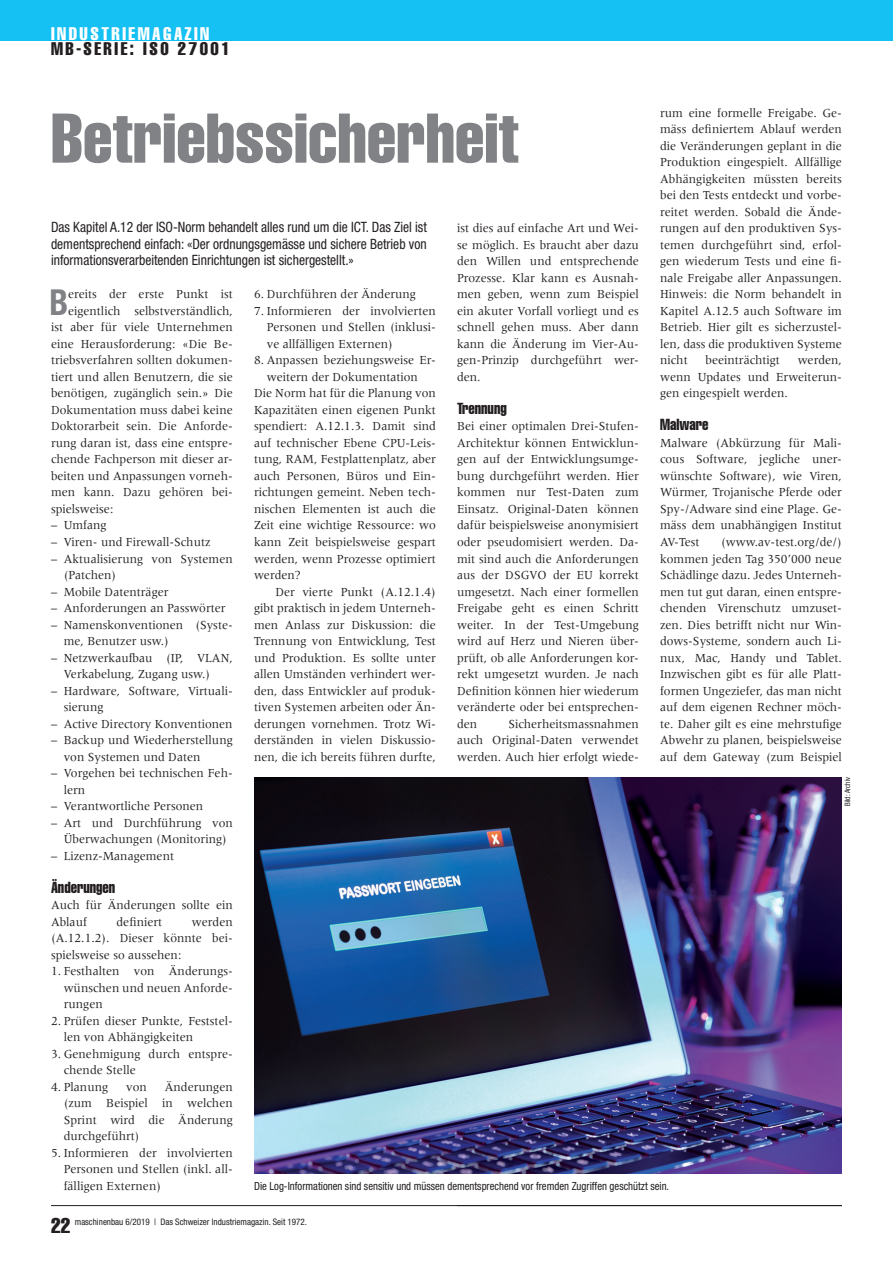
<style>
.page{position:relative;width:893px;height:1263px;background:#fff}
.page>*{position:absolute;margin:0;border:0;box-sizing:border-box;transform-origin:0 0}
.Titel{font:extra-condensed 69px "Helvetica";color:#808285}
.Grundtext_Initiale{font:700 condensed 35.85px "Helvetica Neue";color:#808285;scale:.94 1}
.t1{font:extra-condensed 21px "Helvetica";color:#231f20}
.t2{font:extra-condensed 18px "Helvetica";letter-spacing:.14em;color:#231f20}
.t3{font:extra-condensed 18px "Helvetica";letter-spacing:.14em;color:#fff}
.UT{font:extra-condensed 15.75px "Helvetica";color:#231f20;scale:.95 1}
.Lead{font:condensed 14.25px/16.5px "Helvetica Neue";color:#231f20;text-align:justify;scale:.95 1}
.Grundtext{font:12.75px/16.5px "Meridien LT Std";color:#231f20;text-align:justify;scale:.95 1}
.Grundtext_Tab{font:12.75px/16.5px "Meridien LT Std";color:#231f20;scale:.95 1}
.Grundtext_Einzug{font:12.75px/16.5px "Meridien LT Std";color:#231f20;text-align:justify;scale:.95 1}
.Grundtext_Initiale-2{font:12.75px "Meridien LT Std";color:#231f20;scale:.95 1}
.Bildlegende{font:condensed 11.25px "Helvetica Neue";color:#231f20;scale:.95 1}
.t4{font:condensed 9px "Helvetica Neue";color:#231f20}
.Bildvermerk{font:condensed 7.5px "Helvetica Neue";color:#231f20;scale:.95 1}
</style>
<div class="page">
<div style="left:0;top:0;width:893px;height:40px;background:#15c0f2"></div>
<hr style="left:51px;top:1205px;width:791px;height:1px;background:#231f20">
<img style="left:254px;top:777px;width:588px;height:396px">
<p class="t3" style="left:51px;top:23px;width:160px">INDUSTRIEMAGAZIN</p>
<p class="t2" style="left:51px;top:38px;width:180px">MB-SERIE: ISO 27001</p>
<p class="Grundtext" style="left:660px;top:105px;width:193px">rum eine formelle Freigabe. Ge&shy;mäss definiertem Ablauf werden die Veränderungen geplant in die Produktion eingespielt. Allfällige Abhängigkeiten müssten bereits bei den Tests entdeckt und vorbe&shy;reitet werden. Sobald die Ände&shy;rungen auf den produktiven Sys&shy;temen durchgeführt sind, erfol&shy;gen wiederum Tests und eine fi&shy;nale Freigabe aller Anpassungen.<br>Hinweis: die Norm behandelt in Kapitel A.12.5 auch Software im Betrieb. Hier gilt es sicherzustel&shy;len, dass die produktiven Systeme nicht</p>
<p class="Titel" style="left:51px;top:94px;width:469px">Betriebssicherheit</p>
<p class="Lead" style="left:51px;top:219px;width:397px">Das Kapitel A.12 der ISO-Norm behandelt alles rund um die ICT. Das Ziel ist dementsprechend einfach: «Der ordnungsgemässe und sichere Betrieb von informationsverarbeitenden Einrichtungen ist sichergestellt.»</p>
<p class="Grundtext_Initiale" style="left:49px;top:280px;width:21px">B</p>
<p class="Grundtext_Initiale-2" style="left:68px;top:287px;width:175px">ereits der erste Punkt ist</p>
<p class="Grundtext_Einzug" style="left:457px;top:220px;width:193px">ist dies auf einfache Art und Wei&shy;se möglich. Es braucht aber dazu den Willen und entsprechende Prozesse. Klar kann es Ausnah&shy;men geben, wenn zum Beispiel ein akuter Vorfall vorliegt und es schnell gehen muss. Aber dann kann die Änderung im Vier-Au&shy;gen-Prinzip durchgeführt wer&shy;den.</p>
<p class="UT" style="left:457px;top:398px;width:54px">Trennung</p>
<p class="Grundtext" style="left:457px;top:418px;width:193px">Bei einer optimalen Drei-Stufen-Architektur können Entwicklun&shy;gen auf der Entwicklungsumge&shy;bung durchgeführt werden. Hier kommen nur Test-Daten zum Einsatz. Original-Daten können dafür beispielsweise anonymisiert oder pseudomisiert werden. Da&shy;mit sind auch die Anforderungen aus der DSGVO der EU korrekt umgesetzt. Nach einer formellen Freigabe geht es einen Schritt weiter. In der Test-Umgebung wird auf Herz und Nieren über&shy;prüft, ob alle Anforderungen kor&shy;rekt umgesetzt wurden. Je nach Definition können hier wiederum veränderte oder bei entsprechen&shy;den</p>
<p class="Grundtext_Tab" style="left:254px;top:286px;width:172px">6. Durchführen der Änderung</p>
<p class="Grundtext_Tab" style="left:267px;top:303px;width:179px;text-align:justify;text-indent:-13px">7. Informieren der involvierten Personen und Stellen (inklusi&shy;ve allfälligen Externen)</p>
<p class="Grundtext_Tab" style="left:254px;top:352px;width:193px;text-align:center">8. Anpassen beziehungsweise Er&shy;weitern der Dokumentation</p>
<p class="Grundtext" style="left:254px;top:385px;width:193px">Die Norm hat für die Planung von Kapazitäten einen eigenen Punkt spendiert: A.12.1.3. Damit sind auf technischer Ebene CPU-Leis&shy;tung, RAM, Festplattenplatz, aber auch Personen, Büros und Ein&shy;richtungen gemeint. Neben tech&shy;nischen Elementen ist auch die Zeit eine wichtige Ressource: wo kann Zeit beispielsweise gespart werden, wenn Prozesse optimiert werden?</p>
<p class="Grundtext_Einzug" style="left:254px;top:583px;width:193px;text-indent:21px">Der vierte Punkt (A.12.1.4) gibt praktisch in jedem Unterneh&shy;men Anlass zur Diskussion: die Trennung von Entwicklung, Test und Produktion. Es sollte unter allen Umständen verhindert wer&shy;den, dass Entwickler auf produk&shy;tiven Systemen arbeiten oder Än&shy;derungen vornehmen. Trotz Wi&shy;derständen in vielen Diskussio&shy;nen, die ich bereits führen durfte,</p>
<p class="Grundtext_Initiale-2" style="left:68px;top:304px;width:175px">eigentlich selbstverständlich,</p>
<p class="Grundtext_Initiale-2" style="left:51px;top:320px;width:193px">ist aber für viele Unternehmen</p>
<p class="Grundtext_Initiale-2" style="left:51px;top:337px;width:193px">eine Herausforderung: «Die Be-</p>
<p class="Grundtext_Initiale-2" style="left:51px;top:353px;width:193px">triebsverfahren sollten dokumen-</p>
<p class="Grundtext_Initiale-2" style="left:51px;top:370px;width:193px">tiert und allen Benutzern, die sie</p>
<p class="Grundtext_Initiale-2" style="left:51px;top:386px;width:193px">benötigen, zugänglich sein.» Die</p>
<p class="Grundtext_Initiale-2" style="left:51px;top:403px;width:193px">Dokumentation muss dabei keine</p>
<p class="Grundtext_Initiale-2" style="left:51px;top:419px;width:193px">Doktorarbeit sein. Die Anforde-</p>
<p class="Grundtext_Initiale-2" style="left:51px;top:436px;width:193px">rung daran ist, dass eine entspre-</p>
<p class="Grundtext_Initiale-2" style="left:51px;top:452px;width:193px">chende Fachperson mit dieser ar-</p>
<p class="Grundtext_Initiale-2" style="left:51px;top:469px;width:193px">beiten und Anpassungen vorneh-</p>
<p class="Grundtext_Initiale-2" style="left:51px;top:485px;width:193px">men kann. Dazu gehören bei-</p>
<p class="Grundtext_Initiale-2" style="left:51px;top:502px;width:67px">spielsweise:</p>
<p class="Grundtext_Tab" style="left:51px;top:517px;width:60px">– Umfang</p>
<p class="Grundtext_Tab" style="left:51px;top:534px;width:169px">– Viren- und Firewall-Schutz</p>
<p class="Grundtext_Tab" style="left:64px;top:550px;width:179px;text-indent:-13px">– Aktualisierung von Systemen (Patchen)</p>
<p class="Grundtext_Tab" style="left:51px;top:583px;width:125px">– Mobile Datenträger</p>
<p class="Grundtext_Tab" style="left:51px;top:600px;width:185px">– Anforderungen an Passwörter</p>
<p class="Grundtext_Tab" style="left:64px;top:616px;width:179px;text-indent:-13px">– Namenskonventionen (Syste&shy;me, Benutzer usw.)</p>
<p class="Grundtext_Tab" style="left:64px;top:649px;width:179px;text-indent:-13px">– Netzwerkaufbau (IP, VLAN,<br>Verkabelung, Zugang usw.)</p>
<p class="Grundtext_Tab" style="left:64px;top:682px;width:179px;text-indent:-13px">– Hardware, Software, Virtuali&shy;sierung</p>
<p class="Grundtext_Tab" style="left:51px;top:715px;width:193px">– Active Directory Konventionen</p>
<p class="Grundtext_Tab" style="left:64px;top:732px;width:179px;text-indent:-13px">– Backup und Wiederherstellung von Systemen und Daten</p>
<p class="Grundtext_Tab" style="left:64px;top:765px;width:179px;text-indent:-13px">– Vorgehen bei technischen Feh&shy;lern</p>
<p class="Grundtext_Tab" style="left:51px;top:798px;width:162px">– Verantwortliche Personen</p>
<p class="Grundtext_Tab" style="left:51px;top:814px;width:193px;text-align:center">– Art und Durchführung von<br>Überwachungen (Monitoring)</p>
<p class="Grundtext_Tab" style="left:51px;top:847px;width:131px">– Lizenz-Management</p>
<p class="UT" style="left:51px;top:877px;width:69px">Änderungen</p>
<p class="Grundtext" style="left:51px;top:897px;width:193px">Auch für Änderungen sollte ein<br>Ablauf</p>
<p class="Grundtext" style="left:660px;top:352px;width:193px;text-indent:138px">werden, wenn Updates und Erweiterun&shy;gen eingespielt werden.</p>
<p class="UT" style="left:660px;top:415px;width:53px">Malware</p>
<p class="Grundtext" style="left:660px;top:435px;width:193px">Malware (Abkürzung für Mali&shy;cous Software, jegliche uner&shy;wünschte Software), wie Viren, Würmer, Trojanische Pferde oder Spy-/Adware sind eine Plage. Ge&shy;mäss dem unabhängigen Institut AV-Test</p>
<p class="Grundtext" style="left:705px;top:352px;width:80px">beeinträchtigt</p>
<p class="Grundtext" style="left:660px;top:534px;width:193px;text-indent:61px">(www.av-test.org/de/) kommen jeden Tag 350’000 neue Schädlinge dazu. Jedes Unterneh&shy;men tut gut daran, einen entspre&shy;chenden Virenschutz umzuset&shy;zen. Dies betrifft nicht nur Win&shy;dows-Systeme, sondern auch Li&shy;nux, Mac, Handy und Tablet.<br>Inzwischen gibt es für alle Platt&shy;formen Ungeziefer, das man nicht auf dem eigenen Rechner möch&shy;te. Daher gilt es eine mehrstufige Abwehr zu planen, beispielsweise auf dem Gateway (zum Beispiel</p>
<p class="Grundtext" style="left:457px;top:715px;width:193px;text-indent:51px">Sicherheitsmassnahmen auch Original-Daten verwendet werden. Auch hier erfolgt wiede-</p>
<p class="Bildvermerk" style="left:843px;top:806px;width:32px;rotate:-90deg">Bild: Archiv</p>
<p class="Grundtext" style="left:51px;top:913px;width:193px;text-indent:141px">werden (A.12.1.2). Dieser könnte bei&shy;spielsweise so aussehen:</p>
<p class="Grundtext_Tab" style="left:64px;top:963px;width:179px;text-align:justify;text-indent:-13px">1. Festhalten von Änderungs&shy;wünschen und neuen Anforde&shy;rungen</p>
<p class="Grundtext_Tab" style="left:64px;top:1012px;width:179px;text-indent:-13px">2. Prüfen dieser Punkte, Feststel&shy;len von Abhängigkeiten</p>
<p class="Grundtext_Tab" style="left:64px;top:1045px;width:179px;text-indent:-13px">3. Genehmigung durch entspre&shy;chende Stelle</p>
<p class="Grundtext_Tab" style="left:51px;top:1078px;width:62px">4. Planung</p>
<p class="Grundtext_Tab" style="left:126px;top:1078px;width:23px">von</p>
<p class="Grundtext" style="left:117px;top:913px;width:50px">definiert</p>
<p class="Grundtext_Tab" style="left:64px;top:1078px;width:179px;text-align:justify;text-indent:101px">Änderungen (zum Beispiel in welchen Sprint wird die Änderung durchgeführt)</p>
<p class="Grundtext_Tab" style="left:64px;top:1144px;width:179px;text-align:justify;text-indent:-13px">5. Informieren der involvierten Personen und Stellen (inkl. all&shy;fälligen Externen)</p>
<p class="Bildlegende" style="left:254px;top:1179px;width:438px">Die Log-Informationen sind sensitiv und müssen dementsprechend vor fremden Zugriffen geschützt sein.</p>
<h3 class="t1" style="left:51px;top:1212px;width:21px">22</h3>
<p class="t4" style="left:75px;top:1216px;width:234px">maschinenbau 6/2019 | Das Schweizer Industriemagazin. Seit 1972.</p>
</div>
